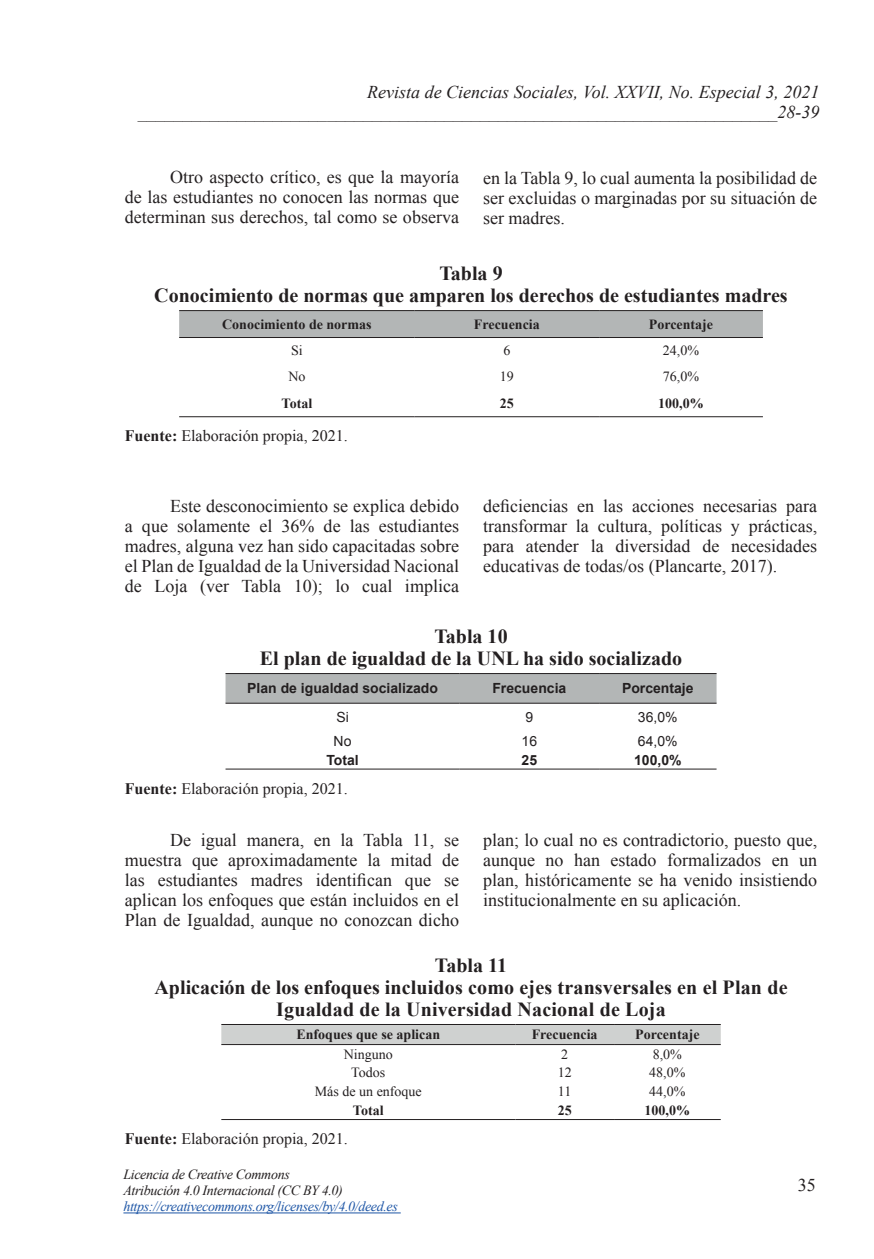
<style>
.page{position:relative;width:874px;height:1259px;background:#fff}
.page>*{position:absolute;margin:0;border:0;box-sizing:border-box;transform-origin:0 0}
.t1{font:700 20px/22px "Times New Roman";color:#231f20;text-align:center}
.t2{font:18px/20px "Times New Roman";color:#231f20;text-align:justify}
.t3{font:italic 18px/20px "Times New Roman";color:#231f20;text-align:right}
.t4{font:16px "Times New Roman";color:#231f20}
.t5{font:700 14px "Times New Roman";color:#231f20}
.t6{font:14px "Times New Roman";color:#231f20}
.t7{font:italic 14px/16px "Times New Roman";letter-spacing:-.025em;color:#231f20}
.t8{font:700 14px "Arial";color:#231f20}
.t9{font:italic 14px "Times New Roman";letter-spacing:-.025em;color:#1e56a6}
.t10{font:14px "Arial";color:#231f20}
.s1{font-weight:700}
</style>
<div class="page">
<hr style="left:123px;top:1212px;width:277px;height:1px;background:#1e56a6">
<div style="left:225px;top:674px;width:491px;height:28px;background:#b3b6b6"></div>
<hr style="left:225px;top:702px;width:234px;height:1px;background:#231f20">
<hr style="left:459px;top:702px;width:139px;height:1px;background:#231f20">
<hr style="left:598px;top:702px;width:118px;height:1px;background:#231f20">
<hr style="left:225px;top:673px;width:234px;height:1px;background:#231f20">
<hr style="left:459px;top:673px;width:139px;height:1px;background:#231f20">
<hr style="left:598px;top:673px;width:118px;height:1px;background:#231f20">
<hr style="left:225px;top:768px;width:234px;height:1px;background:#231f20">
<hr style="left:459px;top:768px;width:139px;height:1px;background:#231f20">
<hr style="left:598px;top:768px;width:118px;height:1px;background:#231f20">
<div style="left:179px;top:311px;width:583px;height:26px;background:#b3b6b6"></div>
<hr style="left:179px;top:337px;width:235px;height:1px;background:#231f20">
<hr style="left:414px;top:337px;width:185px;height:1px;background:#231f20">
<hr style="left:599px;top:337px;width:163px;height:1px;background:#231f20">
<hr style="left:179px;top:310px;width:235px;height:1px;background:#231f20">
<hr style="left:414px;top:310px;width:185px;height:1px;background:#231f20">
<hr style="left:599px;top:310px;width:163px;height:1px;background:#231f20">
<hr style="left:179px;top:416px;width:235px;height:1px;background:#231f20">
<hr style="left:414px;top:416px;width:185px;height:1px;background:#231f20">
<hr style="left:599px;top:416px;width:163px;height:1px;background:#231f20">
<div style="left:221px;top:1025px;width:499px;height:19px;background:#cfd1d0"></div>
<hr style="left:221px;top:1044px;width:294px;height:1px;background:#231f20">
<hr style="left:515px;top:1044px;width:98px;height:1px;background:#231f20">
<hr style="left:613px;top:1044px;width:107px;height:1px;background:#231f20">
<hr style="left:221px;top:1024px;width:294px;height:1px;background:#231f20">
<hr style="left:515px;top:1024px;width:98px;height:1px;background:#231f20">
<hr style="left:613px;top:1024px;width:107px;height:1px;background:#231f20">
<hr style="left:221px;top:1119px;width:294px;height:1px;background:#231f20">
<hr style="left:515px;top:1119px;width:98px;height:1px;background:#231f20">
<hr style="left:613px;top:1119px;width:107px;height:1px;background:#231f20">
<p class="t3" style="left:138px;top:81px;width:683px">Revista de Ciencias Sociales, Vol. XXVII, No. Especial 3, 2021 _______________________________________________________________________28-39</p>
<p class="t2" style="left:125px;top:166px;width:335px;text-indent:45px">Otro aspecto crítico, es que la mayoría de las estudiantes no conocen las normas que determinan sus derechos, tal como se observa</p>
<p class="t2" style="left:483px;top:168px;width:335px">en la Tabla 9, lo cual aumenta la posibilidad de ser excluidas o marginadas por su situación de ser madres.</p>
<p class="t1" style="left:154px;top:262px;width:634px">Tabla 9<br>Conocimiento de normas que amparen los derechos de estudiantes madres</p>
<p class="t5" style="left:222px;top:314px;width:151px">Conocimiento de normas</p>
<p class="t5" style="left:473px;top:314px;width:67px">Frecuencia</p>
<p class="t5" style="left:648px;top:314px;width:66px">Porcentaje</p>
<p class="t6" style="left:291px;top:341px;width:13px">Si</p>
<p class="t6" style="left:503px;top:341px;width:8px">6</p>
<p class="t6" style="left:662px;top:341px;width:38px">24,0%</p>
<p class="t6" style="left:288px;top:367px;width:19px">No</p>
<p class="t6" style="left:499px;top:367px;width:15px">19</p>
<p class="t6" style="left:662px;top:367px;width:38px">76,0%</p>
<p class="t5" style="left:281px;top:393px;width:32px">Total</p>
<p class="t5" style="left:499px;top:393px;width:15px">25</p>
<p class="t5" style="left:658px;top:393px;width:47px">100,0%</p>
<p class="t4" style="left:125px;top:425px;width:224px"><span class="s1">Fuente:</span> Elaboración propia, 2021.</p>
<p class="t2" style="left:125px;top:495px;width:335px;text-indent:45px">Este desconocimiento se explica debido a que solamente el 36% de las estudiantes madres, alguna vez han sido capacitadas sobre el Plan de Igualdad de la Universidad Nacional de Loja (ver Tabla 10); lo cual implica</p>
<p class="t2" style="left:483px;top:495px;width:335px">deficiencias en las acciones necesarias para transformar la cultura, políticas y prácticas, para atender la diversidad de necesidades educativas de todas/os (Plancarte, 2017).</p>
<p class="t1" style="left:260px;top:625px;width:423px">Tabla 10<br>El plan de igualdad de la UNL ha sido socializado</p>
<p class="t8" style="left:247px;top:679px;width:192px">Plan de igualdad socializado</p>
<p class="t8" style="left:492px;top:679px;width:75px">Frecuencia</p>
<p class="t8" style="left:621px;top:679px;width:73px">Porcentaje</p>
<p class="t10" style="left:336px;top:708px;width:14px">Si</p>
<p class="t10" style="left:525px;top:708px;width:9px">9</p>
<p class="t10" style="left:637px;top:708px;width:41px">36,0%</p>
<p class="t10" style="left:333px;top:731px;width:19px">No</p>
<p class="t10" style="left:521px;top:731px;width:17px">16</p>
<p class="t10" style="left:637px;top:731px;width:41px">64,0%</p>
<p class="t8" style="left:326px;top:750px;width:34px">Total</p>
<p class="t8" style="left:521px;top:750px;width:17px">25</p>
<p class="t8" style="left:633px;top:750px;width:49px">100,0%</p>
<p class="t4" style="left:125px;top:777px;width:224px"><span class="s1">Fuente:</span> Elaboración propia, 2021.</p>
<p class="t2" style="left:125px;top:830px;width:335px;text-indent:45px">De igual manera, en la Tabla 11, se muestra que aproximadamente la mitad de las estudiantes madres identifican que se aplican los enfoques que están incluidos en el Plan de Igualdad, aunque no conozcan dicho</p>
<p class="t2" style="left:483px;top:830px;width:335px">plan; lo cual no es contradictorio, puesto que, aunque no han estado formalizados en un plan, históricamente se ha venido insistiendo institucionalmente en su aplicación.</p>
<p class="t1" style="left:154px;top:953px;width:634px">Tabla 11<br>Aplicación de los enfoques incluidos como ejes transversales en el Plan de<br>Igualdad de la Universidad Nacional de Loja</p>
<p class="t5" style="left:296px;top:1025px;width:145px">Enfoques que se aplican</p>
<p class="t5" style="left:531px;top:1025px;width:67px">Frecuencia</p>
<p class="t5" style="left:635px;top:1025px;width:66px">Porcentaje</p>
<p class="t6" style="left:343px;top:1045px;width:50px">Ninguno</p>
<p class="t6" style="left:561px;top:1045px;width:8px">2</p>
<p class="t6" style="left:652px;top:1045px;width:31px">8,0%</p>
<p class="t6" style="left:351px;top:1063px;width:36px">Todos</p>
<p class="t6" style="left:557px;top:1063px;width:15px">12</p>
<p class="t6" style="left:649px;top:1063px;width:38px">48,0%</p>
<p class="t6" style="left:314px;top:1081px;width:108px">Más de un enfoque</p>
<p class="t6" style="left:557px;top:1081px;width:15px">11</p>
<p class="t6" style="left:649px;top:1081px;width:38px">44,0%</p>
<p class="t5" style="left:353px;top:1100px;width:32px">Total</p>
<p class="t5" style="left:557px;top:1100px;width:15px">25</p>
<p class="t5" style="left:644px;top:1100px;width:47px">100,0%</p>
<p class="t4" style="left:125px;top:1128px;width:224px"><span class="s1">Fuente:</span> Elaboración propia, 2021.</p>
<p class="t7" style="left:123px;top:1166px;width:221px">Licencia de Creative Commons<br>Atribución 4.0 Internacional (CC BY 4.0)</p>
<p class="t9" style="left:123px;top:1197px;width:276px">https://creativecommons.org/licenses/by/4.0/deed.es</p>
<p class="t2" style="left:797px;top:1175px;width:19px">35</p>
</div>
